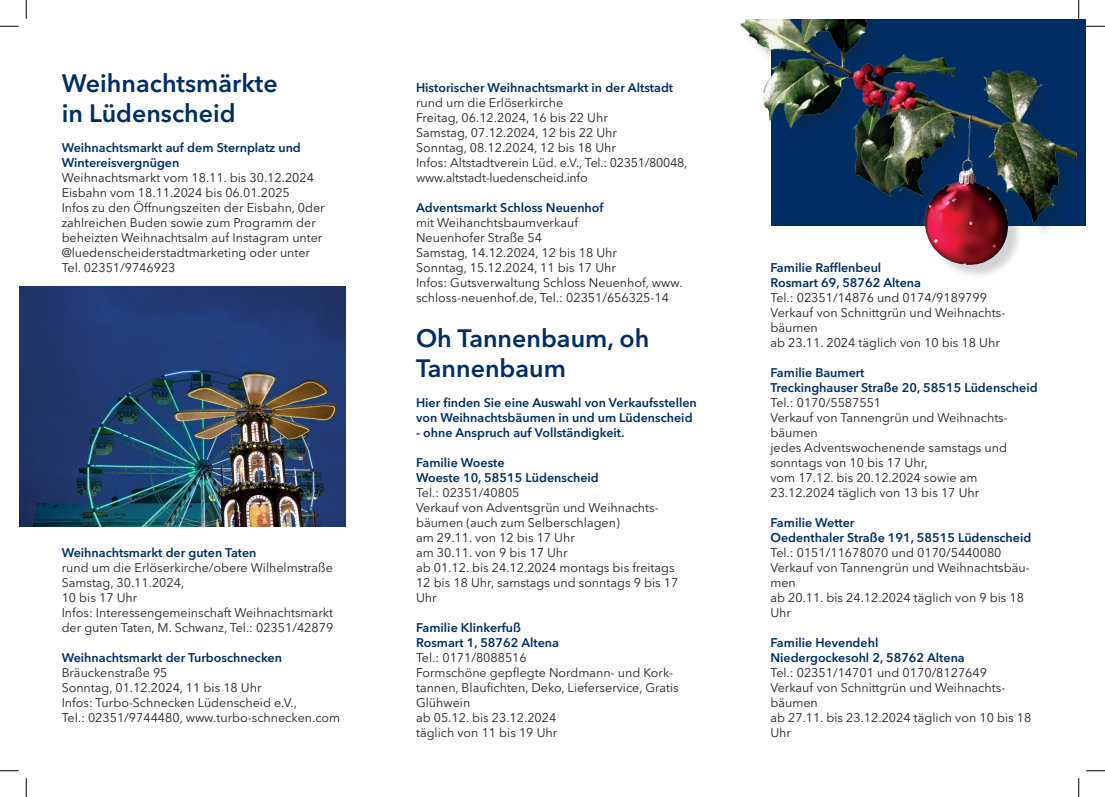
<style>
.page{position:relative;width:1105px;height:797px;background:#fff}
.page>*{position:absolute;margin:0;border:0;box-sizing:border-box;transform-origin:0 0}
.t1{font:600 25px/30px "Avenir Next LT Pro";color:#002e64}
.t2{font:12.5px/15px "Avenir Next LT Pro";color:#231f20}
.t3{font:600 12.5px/15px "Avenir Next LT Pro";color:#002e64}
</style>
<div class="page">
<img style="left:19px;top:287px;width:326px;height:240px">
<img style="left:740px;top:19px;width:345px;height:257px">
<svg style="left:0;top:25px;width:19px;height:2px"></svg>
<svg style="left:1086px;top:25px;width:19px;height:2px"></svg>
<svg style="left:0;top:770px;width:19px;height:1px"></svg>
<svg style="left:1086px;top:770px;width:19px;height:1px"></svg>
<svg style="left:25px;top:0;width:2px;height:19px"></svg>
<svg style="left:25px;top:778px;width:2px;height:19px"></svg>
<svg style="left:1078px;top:0;width:1px;height:19px"></svg>
<svg style="left:1078px;top:778px;width:1px;height:19px"></svg>
<h1 class="t1" style="left:62px;top:68px;width:218px">Weihnachtsmärkte in Lüdenscheid</h1>
<p class="t3" style="left:62px;top:140px;width:241px">Weihnachtsmarkt auf dem Sternplatz und<br>Wintereisvergnügen</p>
<p class="t2" style="left:62px;top:170px;width:265px">Weihnachtsmarkt vom 18.11. bis 30.12.2024<br>Eisbahn vom 18.11.2024 bis 06.01.2025<br>Infos zu den Öffnungszeiten der Eisbahn, 0der zahlreichen Buden sowie zum Programm der beheizten Weihnachtsalm auf Instagram unter @luedenscheiderstadtmarketing oder unter Tel. 02351/9746923</p>
<p class="t3" style="left:62px;top:545px;width:196px">Weihnachtsmarkt der guten Taten</p>
<p class="t2" style="left:62px;top:560px;width:273px">rund um die Erlöserkirche/obere Wilhelmstraße Samstag, 30.11.2024,<br>10 bis 17 Uhr<br>Infos: Interessengemeinschaft Weihnachtsmarkt der guten Taten, M. Schwanz, Tel.: 02351/42879</p>
<p class="t3" style="left:62px;top:650px;width:222px">Weihnachtsmarkt der Turboschnecken</p>
<p class="t2" style="left:62px;top:665px;width:280px">Bräuckenstraße 95<br>Sonntag, 01.12.2024, 11 bis 18 Uhr<br>Infos: Turbo-Schnecken Lüdenscheid e.V.,<br>Tel.: 02351/9744480, www.turbo-schnecken.com</p>
<p class="t3" style="left:416px;top:80px;width:259px">Historischer Weihnachtsmarkt in der Altstadt</p>
<p class="t2" style="left:416px;top:95px;width:273px">rund um die Erlöserkirche<br>Freitag, 06.12.2024, 16 bis 22 Uhr<br>Samstag, 07.12.2024, 12 bis 22 Uhr<br>Sonntag, 08.12.2024, 12 bis 18 Uhr<br>Infos: Altstadtverein Lüd. e.V., Tel.: 02351/80048, www.altstadt-luedenscheid.info</p>
<p class="t3" style="left:416px;top:200px;width:189px">Adventsmarkt Schloss Neuenhof</p>
<p class="t2" style="left:416px;top:215px;width:268px">mit Weihanchtsbaumverkauf<br>Neuenhofer Straße 54<br>Samstag, 14.12.2024, 12 bis 18 Uhr<br>Sonntag, 15.12.2024, 11 bis 17 Uhr<br>Infos: Gutsverwaltung Schloss Neuenhof, www. schloss-neuenhof.de, Tel.: 02351/656325-14</p>
<h1 class="t1" style="left:416px;top:323px;width:235px">Oh Tannenbaum, oh<br>Tannenbaum</h1>
<p class="t3" style="left:416px;top:395px;width:282px">Hier finden Sie eine Auswahl von Verkaufsstellen von Weihnachtsbäumen in und um Lüdenscheid</p>
<p class="t3" style="left:416px;top:425px;width:210px">- ohne Anspruch auf Vollständigkeit.</p>
<p class="t3" style="left:416px;top:455px;width:184px">Familie Woeste<br>Woeste 10, 58515 Lüdenscheid</p>
<p class="t2" style="left:416px;top:485px;width:264px">Tel.: 02351/40805<br>Verkauf von Adventsgrün und Weihnachts&shy;bäumen (auch zum Selberschlagen)<br>am 29.11. von 12 bis 17 Uhr<br>am 30.11. von 9 bis 17 Uhr<br>ab 01.12. bis 24.12.2024 montags bis freitags<br>12 bis 18 Uhr, samstags und sonntags 9 bis 17<br>Uhr</p>
<p class="t3" style="left:416px;top:620px;width:145px">Familie Klinkerfuß<br>Rosmart 1, 58762 Altena</p>
<p class="t2" style="left:416px;top:650px;width:264px">Tel.: 0171/8088516<br>Formschöne gepflegte Nordmann- und Kork&shy;tannen, Blaufichten, Deko, Lieferservice, Gratis<br>Glühwein<br>ab 05.12. bis 23.12.2024<br>täglich von 11 bis 19 Uhr</p>
<p class="t3" style="left:770px;top:260px;width:152px">Familie Rafflenbeul<br>Rosmart 69, 58762 Altena</p>
<p class="t2" style="left:770px;top:290px;width:236px">Tel.: 02351/14876 und 0174/9189799<br>Verkauf von Schnittgrün und Weihnachts&shy;bäumen<br>ab 23.11. 2024 täglich von 10 bis 18 Uhr</p>
<p class="t3" style="left:770px;top:365px;width:269px">Familie Baumert<br>Treckinghauser Straße 20, 58515 Lüdenscheid</p>
<p class="t2" style="left:770px;top:395px;width:239px">Tel.: 0170/5587551<br>Verkauf von Tannengrün und Weihnachts&shy;bäumen<br>jedes Adventswochenende samstags und sonntags von 10 bis 17 Uhr,<br>vom 17.12. bis 20.12.2024 sowie am<br>23.12.2024 täglich von 13 bis 17 Uhr</p>
<p class="t3" style="left:770px;top:515px;width:262px">Familie Wetter<br>Oedenthaler Straße 191, 58515 Lüdenscheid</p>
<p class="t2" style="left:770px;top:545px;width:261px">Tel.: 0151/11678070 und 0170/5440080<br>Verkauf von Tannengrün und Weihnachtsbäu&shy;men<br>ab 20.11. bis 24.12.2024 täglich von 9 bis 18<br>Uhr</p>
<p class="t3" style="left:770px;top:635px;width:196px">Familie Hevendehl<br>Niedergockesohl 2, 58762 Altena</p>
<p class="t2" style="left:770px;top:665px;width:262px">Tel.: 02351/14701 und 0170/8127649<br>Verkauf von Schnittgrün und Weihnachts&shy;bäumen<br>ab 27.11. bis 23.12.2024 täglich von 10 bis 18<br>Uhr</p>
</div>
